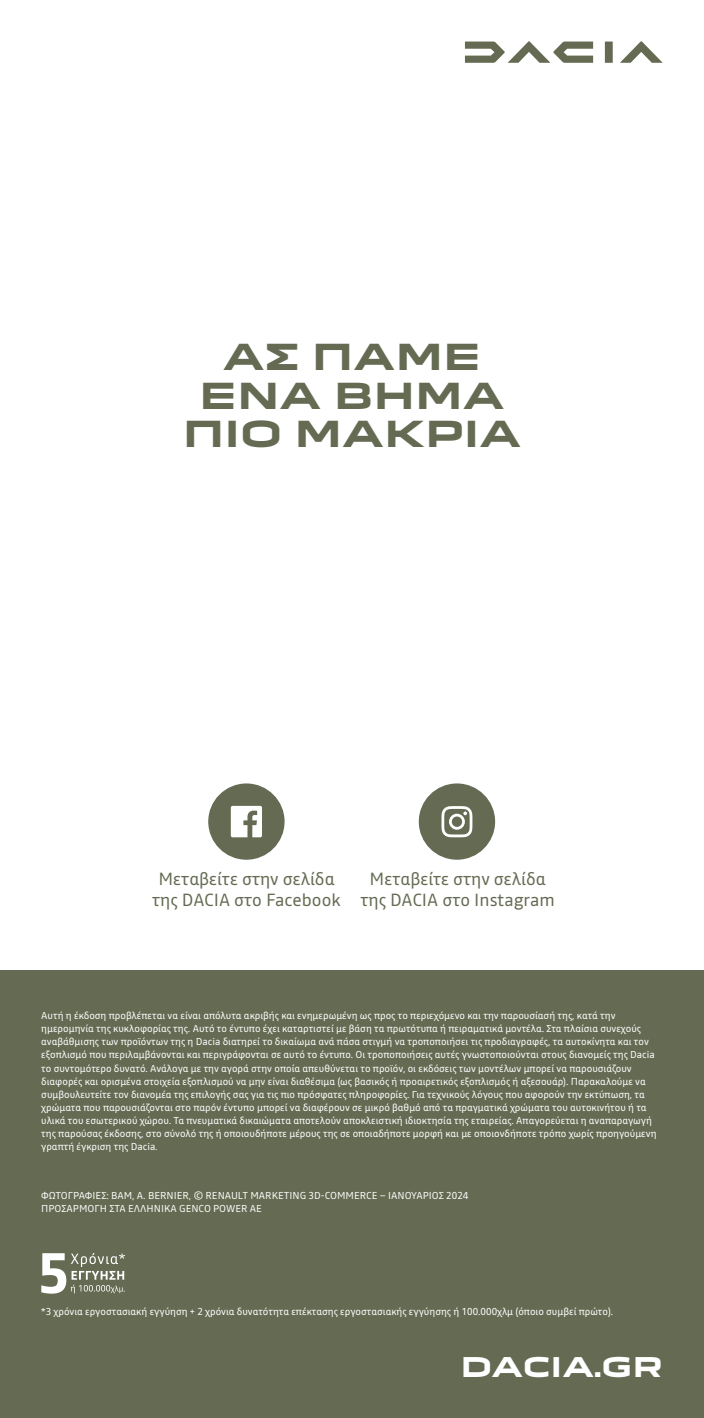
<style>
.page{position:relative;width:704px;height:1418px;background:#fff}
.page>*{position:absolute;margin:0;border:0;box-sizing:border-box;transform-origin:0 0}
.t1{font:700 35px/38.1px "Dacia Block Extended";color:#646b52;text-align:center}
.t2{font:700 26.56px "Dacia Block Extended";letter-spacing:-.005em;color:#fff}
.t3{font:17.5px/20.6px "Read";color:#646b52;text-align:center}
.t4{font:10px/13.1px "Read";color:#fff}
</style>
<div class="page">
<svg style="left:465px;top:41px;width:197px;height:22px"></svg>
<div style="left:0;top:971px;width:703px;height:447px;background:#646b52"></div>
<svg style="left:41px;top:1253px;width:84px;height:40px"></svg>
<div style="left:419px;top:784px;width:75px;height:75px;background:#646b52;border-radius:50%"></div>
<div style="left:418px;top:783px;width:77px;height:77px;border:1px solid #646b52;border-radius:50%"></div>
<svg style="left:441px;top:806px;width:31px;height:31px"></svg>
<div style="left:209px;top:784px;width:74px;height:75px;background:#646b52;border-radius:50%"></div>
<div style="left:208px;top:783px;width:76px;height:77px;border:1px solid #646b52;border-radius:50%"></div>
<svg style="left:231px;top:806px;width:31px;height:31px"></svg>
<h1 class="t1" style="left:183px;top:339px;width:340px">ΑΣ ΠΑΜΕ<br>ΕΝΑ ΒΗΜΑ<br>ΠΙΟ ΜΑΚΡΙΑ</h1>
<h3 class="t3" style="left:152px;top:868px;width:190px">Μεταβείτε στην σελίδα της DACIA στο Facebook</h3>
<h3 class="t3" style="left:360px;top:868px;width:196px">Μεταβείτε στην σελίδα της DACIA στο Instagram</h3>
<p class="t4" style="left:41px;top:1009px;width:616px">Αυτή η έκδοση προβλέπεται να είναι απόλυτα ακριβής και ενημερωμένη ως προς το περιεχόμενο και την παρουσίασή της, κατά την ημερομηνία της κυκλοφορίας της. Αυτό το έντυπο έχει καταρτιστεί με βάση τα πρωτότυπα ή πειραματικά μοντέλα. Στα πλαίσια συνεχούς αναβάθμισης των προϊόντων της η Dacia διατηρεί το δικαίωμα ανά πάσα στιγμή να τροποποιήσει τις προδιαγραφές, τα αυτοκίνητα και τον εξοπλισμό που περιλαμβάνονται και περιγράφονται σε αυτό το έντυπο. Οι τροποποιήσεις αυτές γνωστοποιούνται στους διανομείς της Dacia το συντομότερο δυνατό. Ανάλογα με την αγορά στην οποία απευθύνεται το προϊόν, οι εκδόσεις των μοντέλων μπορεί να παρουσιάζουν διαφορές και ορισμένα στοιχεία εξοπλισμού να μην είναι διαθέσιμα (ως βασικός ή προαιρετικός εξοπλισμός ή αξεσουάρ). Παρακαλούμε να συμβουλευτείτε τον διανομέα της επιλογής σας για τις πιο πρόσφατες πληροφορίες. Για τεχνικούς λόγους που αφορούν την εκτύπωση, τα χρώματα που παρουσιάζονται στο παρόν έντυπο μπορεί να διαφέρουν σε μικρό βαθμό από τα πραγματικά χρώματα του αυτοκινήτου ή τα υλικά του εσωτερικού χώρου. Τα πνευματικά δικαιώματα αποτελούν αποκλειστική ιδιοκτησία της εταιρείας. Απαγορεύεται η αναπαραγωγή της παρούσας έκδοσης, στο σύνολό της ή οποιουδήποτε μέρους της σε οποιαδήποτε μορφή και με οποιονδήποτε τρόπο χωρίς προηγούμενη γραπτή έγκριση της Dacia.</p>
<p class="t4" style="left:41px;top:1188px;width:428px">ΦΩΤΟΓΡΑΦΙΕΣ: BAM, A. BERNIER, © RENAULT MARKETING 3D-COMMERCE – ΙΑΝΟΥΑΡΙΟΣ 2024<br>ΠΡΟΣΑΡΜΟΓΗ ΣΤΑ ΕΛΛΗΝΙΚΑ GENCO POWER ΑΕ</p>
<p class="t4" style="left:41px;top:1305px;width:573px">*3 χρόνια εργοστασιακή εγγύηση + 2 χρόνια δυνατότητα επέκτασης εργοστασιακής εγγύησης ή 100.000χλμ (όποιο συμβεί πρώτο).</p>
<h2 class="t2" style="left:460px;top:1352px;width:204px">DACIA.GR</h2>
</div>
